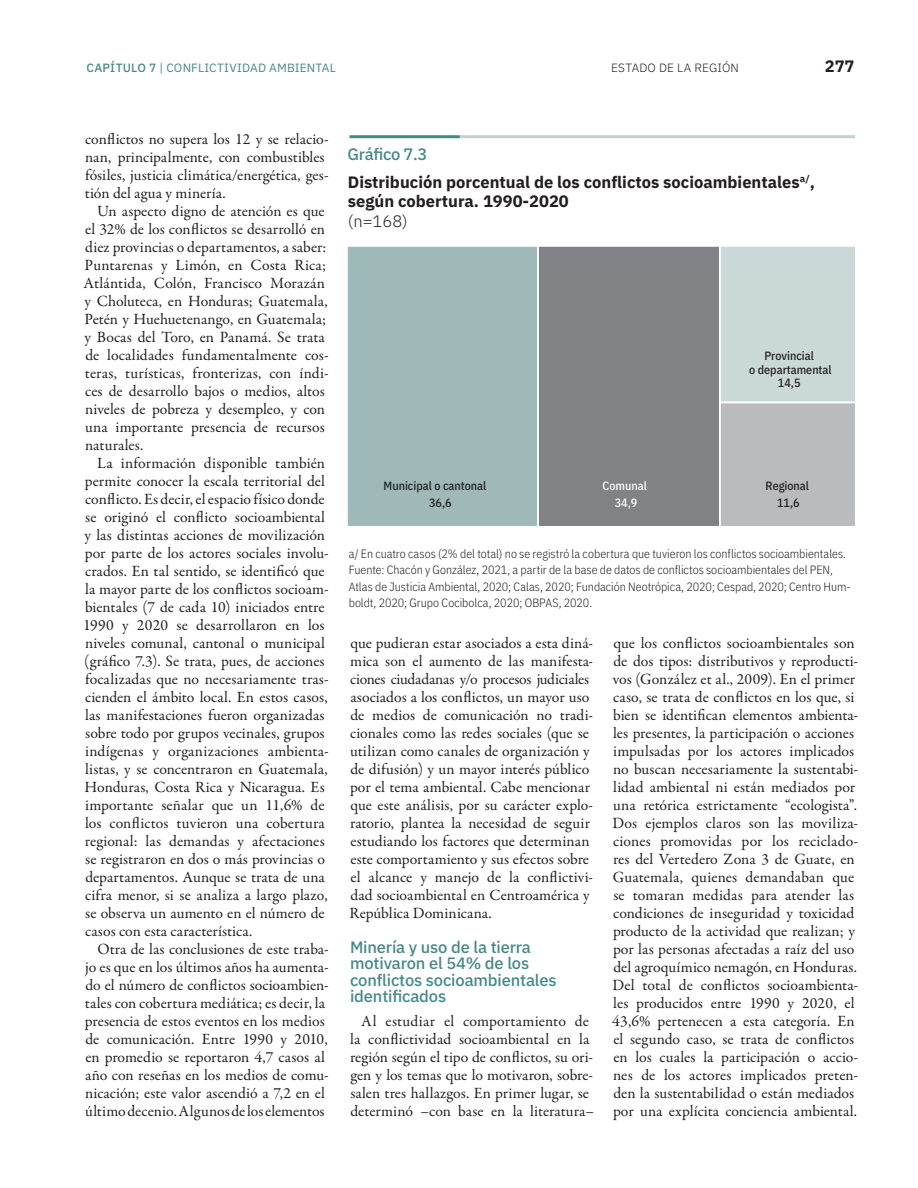
<style>
.page{position:relative;width:918px;height:1188px;background:#fff}
.page>*{position:absolute;margin:0;border:0;box-sizing:border-box;transform-origin:0 0}
.t1{font:700 16.5px/27.9px "IBM Plex Sans";color:#231f20}
.t2{font:500 16.5px/16.5px "IBM Plex Sans";letter-spacing:-.01em;color:#448986}
.t3{font:300 16.5px "IBM Plex Sans";color:#231f20}
.t4{font:15.75px/18px "Garamond Premr Pro";color:#231f20}
.t5{font:300 12px/16.5px "IBM Plex Sans Cond";color:#231f20}
.t6{font:500 12px/13.5px "IBM Plex Sans Cond";color:#231f20;text-align:center}
.t7{font:12px "IBM Plex Sans";letter-spacing:.015em;color:#448986}
.t8{font:300 12px "IBM Plex Sans";letter-spacing:.015em;color:#231f20}
.t9{font:500 12px/17.2px "IBM Plex Sans Cond";color:#fff;text-align:center}
.s1{font-weight:500}
.s2{font-weight:500;color:#448986}
</style>
<div class="page">
<hr style="left:349px;top:135px;width:111px;height:3px;background:#448986">
<hr style="left:460px;top:135px;width:395px;height:3px;background:#c1d1d0">
<div style="left:347px;top:246px;width:191px;height:281px;background:#9eb9b8"></div>
<div style="left:346px;top:245px;width:193px;height:282px;border:2px solid #fff"></div>
<div style="left:538px;top:246px;width:182px;height:281px;background:#808285"></div>
<div style="left:537px;top:245px;width:184px;height:282px;border:2px solid #fff"></div>
<div style="left:720px;top:246px;width:136px;height:156px;background:#cad8d7"></div>
<div style="left:719px;top:245px;width:138px;height:158px;border:2px solid #fff"></div>
<div style="left:720px;top:402px;width:136px;height:125px;background:#babbbe"></div>
<div style="left:719px;top:402px;width:138px;height:125px;border:2px solid #fff"></div>
<p class="t7" style="left:87px;top:59px;width:251px"><span class="s1">CAPÍTULO 7</span> | CONFLICTIVIDAD AMBIENTAL</p>
<p class="t8" style="left:611px;top:59px;width:129px">ESTADO DE LA REGIÓN</p>
<p class="t1" style="left:825px;top:51px;width:31px">277</p>
<p class="t4" style="left:85px;top:130px;width:245px">conflictos no supera los 12 y se relacio&shy;nan, principalmente, con combustibles fósiles, justicia climática/energética, ges&shy;tión del agua y minería.</p>
<p class="t4" style="left:83px;top:202px;width:247px;text-indent:14px">Un aspecto digno de atención es que el 32% de los conflictos se desarrolló en diez provincias o departamentos, a saber:<br>Puntarenas y Limón, en Costa Rica; Atlántida, Colón, Francisco Morazán y Choluteca, en Honduras; Guatemala, Petén y Huehuetenango, en Guatemala; y Bocas del Toro, en Panamá. Se trata de localidades fundamentalmente cos&shy;teras, turísticas, fronterizas, con índi&shy;ces de desarrollo bajos o medios, altos niveles de pobreza y desempleo, y con una importante presencia de recursos naturales.</p>
<p class="t4" style="left:83px;top:454px;width:247px;text-indent:14px">La información disponible también permite conocer la escala territorial del conflicto. Es decir, el espacio físico donde se originó el conflicto socioambiental y las distintas acciones de movilización por parte de los actores sociales involu&shy;crados. En tal sentido, se identificó que la mayor parte de los conflictos socioam&shy;bientales (7 de cada 10) iniciados entre 1990 y 2020 se desarrollaron en los niveles comunal, cantonal o municipal (gráfico 7.3). Se trata, pues, de acciones focalizadas que no necesariamente tras&shy;cienden el ámbito local. En estos casos, las manifestaciones fueron organizadas sobre todo por grupos vecinales, grupos indígenas y organizaciones ambienta&shy;listas, y se concentraron en Guatemala, Honduras, Costa Rica y Nicaragua. Es importante señalar que un 11,6% de los conflictos tuvieron una cobertura regional: las demandas y afectaciones se registraron en dos o más provincias o departamentos. Aunque se trata de una cifra menor, si se analiza a largo plazo, se observa un aumento en el número de casos con esta característica.</p>
<p class="t4" style="left:85px;top:941px;width:245px;text-indent:12px">Otra de las conclusiones de este traba&shy;jo es que en los últimos años ha aumenta&shy;do el número de conflictos socioambien&shy;tales con cobertura mediática; es decir, la presencia de estos eventos en los medios de comunicación. Entre 1990 y 2010, en promedio se reportaron 4,7 casos al año con reseñas en los medios de comu&shy;nicación; este valor ascendió a 7,2 en el último decenio. Algunos de los elementos</p>
<p class="t1" style="left:348px;top:139px;width:469px"><span class="s2">Gráfico 7.3<br></span>Distribución porcentual de los conflictos socioambientales<sup>a/</sup>,</p>
<p class="t1" style="left:348px;top:186px;width:222px">según cobertura. 1990-2020</p>
<p class="t3" style="left:348px;top:209px;width:61px">(n=168)</p>
<p class="t6" style="left:429px;top:476px;width:59px;line-height:17.2px;text-align:left;text-indent:-46px">Municipal o cantonal<br>36,6</p>
<p class="t9" style="left:603px;top:476px;width:46px">Comunal<br>34,9</p>
<p class="t6" style="left:749px;top:348px;width:84px">Provincial<br>o departamental<br>14,5</p>
<p class="t6" style="left:766px;top:476px;width:45px;line-height:17.2px">Regional<br>11,6</p>
<p class="t5" style="left:349px;top:544px;width:504px">a/ En cuatro casos (2% del total) no se registró la cobertura que tuvieron los conflictos socioambientales.<br>Fuente: Chacón y González, 2021, a partir de la base de datos de conflictos socioambientales del PEN, Atlas de Justicia Ambiental, 2020; Calas, 2020; Fundación Neotrópica, 2020; Cespad, 2020; Centro Hum&shy;boldt, 2020; Grupo Cocibolca, 2020; OBPAS, 2020.</p>
<p class="t4" style="left:350px;top:635px;width:245px">que pudieran estar asociados a esta diná&shy;mica son el aumento de las manifesta&shy;ciones ciudadanas y/o procesos judiciales asociados a los conflictos, un mayor uso de medios de comunicación no tradi&shy;cionales como las redes sociales (que se utilizan como canales de organización y de difusión) y un mayor interés público por el tema ambiental. Cabe mencionar que este análisis, por su carácter explo&shy;ratorio, plantea la necesidad de seguir estudiando los factores que determinan este comportamiento y sus efectos sobre el alcance y manejo de la conflictivi&shy;dad socioambiental en Centroamérica y República Dominicana.</p>
<p class="t2" style="left:350px;top:937px;width:208px">Minería y uso de la tierra motivaron el 54% de los conflictos socioambientales identificados</p>
<p class="t4" style="left:350px;top:1012px;width:246px;text-align:center">Al estudiar el comportamiento de<br>la conflictividad socioambiental en la región según el tipo de conflictos, su ori&shy;gen y los temas que lo motivaron, sobre&shy;salen tres hallazgos. En primer lugar, se determinó –con base en la literatura–</p>
<p class="t4" style="left:612px;top:634px;width:247px">que los conflictos socioambientales son de dos tipos: distributivos y reproducti&shy;vos (González et al., 2009). En el primer caso, se trata de conflictos en los que, si bien se identifican elementos ambienta&shy;les presentes, la participación o acciones impulsadas por los actores implicados no buscan necesariamente la sustentabi&shy;lidad ambiental ni están mediados por una retórica estrictamente “ecologista”.<br>Dos ejemplos claros son las moviliza&shy;ciones promovidas por los reciclado&shy;res del Vertedero Zona 3 de Guate, en Guatemala, quienes demandaban que se tomaran medidas para atender las condiciones de inseguridad y toxicidad producto de la actividad que realizan; y por las personas afectadas a raíz del uso del agroquímico nemagón, en Honduras.<br>Del total de conflictos socioambienta&shy;les producidos entre 1990 y 2020, el 43,6% pertenecen a esta categoría. En el segundo caso, se trata de conflictos en los cuales la participación o accio&shy;nes de los actores implicados preten&shy;den la sustentabilidad o están mediados por una explícita conciencia ambiental.</p>
</div>
